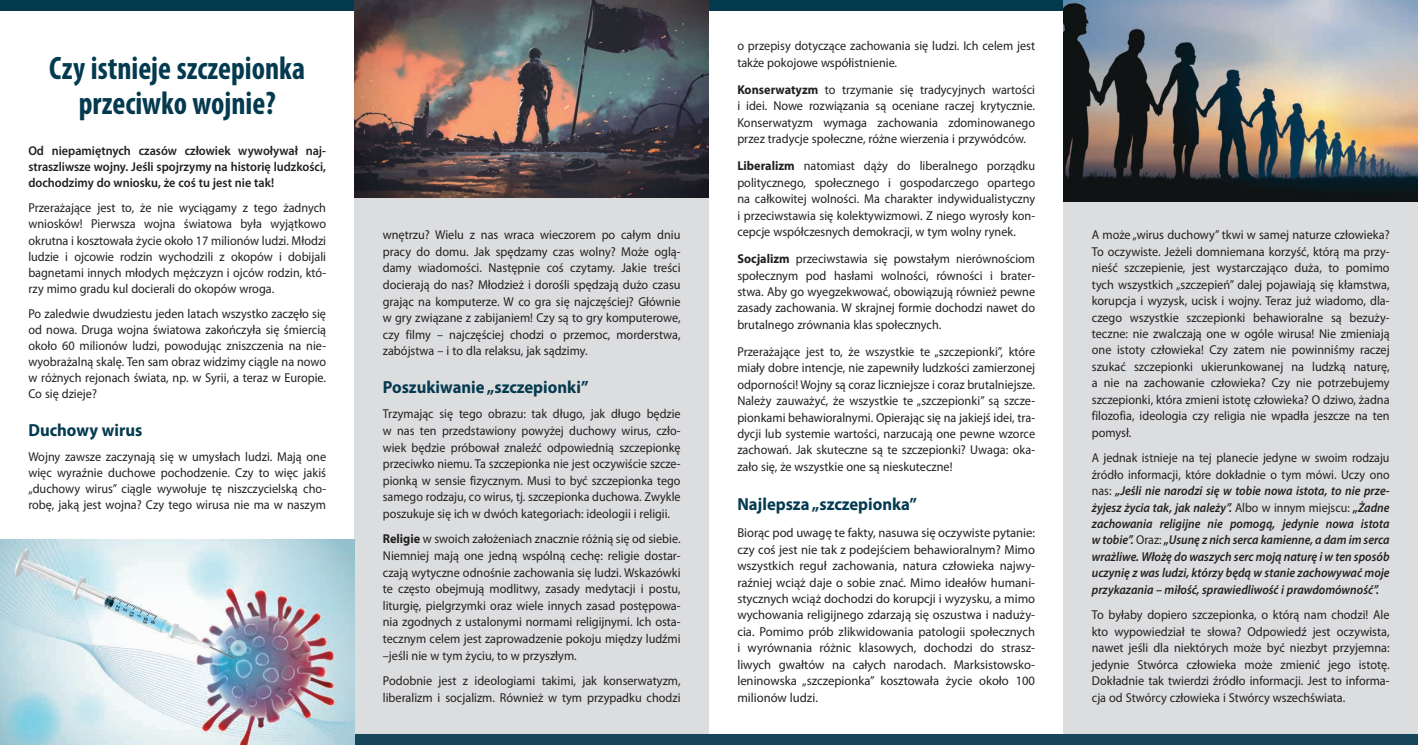
<style>
.page{position:relative;width:1418px;height:745px;background:#fff}
.page>*{position:absolute;margin:0;border:0;box-sizing:border-box;transform-origin:0 0}
.Überschrift_1{font:700 condensed 32.5px/35px "Myriad Pro";color:#043a4f;text-align:center;scale:.95 1}
.Überschrift_1-2{font:700 17.5px "Myriad Pro";color:#043a4f;scale:.95 1}
.t1{font:12.88px/16.4px "Myriad Pro";color:#231f20;text-align:justify;scale:.95 1}
.t2{font:12.88px/16.4px "Myriad Pro";color:#231f20;text-align:justify}
.t3{font:italic 600 12.88px/16.5px "Myriad Pro";color:#231f20;text-align:justify;scale:.93 1}
.t4{font:12.88px/16.6px "Myriad Pro";color:#231f20;text-align:justify;scale:.94 1}
.t5{font:600 12.88px/16.1px "Myriad Pro";color:#231f20;text-align:justify;scale:.95 1}
.s1{font-weight:700}
.s2{font-weight:400;font-style:normal}
</style>
<div class="page">
<div style="left:1063px;top:0;width:354px;height:744px;background:#dcdddf"></div>
<div style="left:354px;top:0;width:355px;height:744px;background:#dcdddf"></div>
<div style="left:0;top:733px;width:1417px;height:11px;background:#17455a"></div>
<div style="left:0;top:0;width:1417px;height:11px;background:#043a4f"></div>
<img style="left:354px;top:0;width:355px;height:197px">
<img style="left:1063px;top:0;width:354px;height:201px">
<img style="left:0;top:539px;width:354px;height:205px">
<p class="Überschrift_1" style="left:49px;top:49px;width:271px">Czy istnieje szczepionka przeciwko wojnie?</p>
<p class="t5" style="left:28px;top:142px;width:315px">Od niepamiętnych czasów człowiek wywoływał naj&shy;straszliwsze wojny. Jeśli spojrzymy na historię ludzkości, dochodzimy do wniosku, że coś tu jest nie tak!</p>
<p class="t1" style="left:28px;top:199px;width:315px">Przerażające jest to, że nie wyciągamy z tego żadnych wniosków! Pierwsza wojna światowa była wyjątkowo okrutna i kosztowała życie około 17 milionów ludzi. Młodzi ludzie i ojcowie rodzin wychodzili z okopów i dobijali bagnetami innych młodych mężczyzn i ojców rodzin, któ&shy;rzy mimo gradu kul docierali do okopów wroga.</p>
<p class="t1" style="left:28px;top:305px;width:315px">Po zaledwie dwudziestu jeden latach wszystko zaczęło się od nowa. Druga wojna światowa zakończyła się śmiercią około 60 milionów ludzi, powodując zniszczenia na nie&shy;wyobrażalną skalę. Ten sam obraz widzimy ciągle na nowo w różnych rejonach świata, np. w Syrii, a teraz w Europie.<br>Co się dzieje?</p>
<p class="Überschrift_1-2" style="left:28px;top:418px;width:121px">Duchowy wirus</p>
<p class="t1" style="left:28px;top:448px;width:315px">Wojny zawsze zaczynają się w umysłach ludzi. Mają one więc wyraźnie duchowe pochodzenie. Czy to więc jakiś „duchowy wirus” ciągle wywołuje tę niszczycielską cho&shy;robę, jaką jest wojna? Czy tego wirusa nie ma w naszym</p>
<p class="t1" style="left:383px;top:226px;width:315px">wnętrzu? Wielu z nas wraca wieczorem po całym dniu pracy do domu. Jak spędzamy czas wolny? Może oglą&shy;damy wiadomości. Następnie coś czytamy. Jakie treści docierają do nas? Młodzież i dorośli spędzają dużo czasu grając na komputerze. W co gra się najczęściej? Głównie w gry związane z zabijaniem! Czy są to gry komputerowe, czy filmy – najczęściej chodzi o przemoc, morderstwa, zabójstwa – i to dla relaksu, jak sądzimy.</p>
<p class="Überschrift_1-2" style="left:383px;top:375px;width:218px">Poszukiwanie „szczepionki”</p>
<p class="t4" style="left:383px;top:405px;width:318px">Trzymając się tego obrazu: tak długo, jak długo będzie w nas ten przedstawiony powyżej duchowy wirus, czło&shy;wiek będzie próbował znaleźć odpowiednią szczepionkę przeciwko niemu. Ta szczepionka nie jest oczywiście szcze&shy;pionką w sensie fizycznym. Musi to być szczepionka tego samego rodzaju, co wirus, tj. szczepionka duchowa. Zwykle poszukuje się ich w dwóch kategoriach: ideologii i religii.</p>
<p class="t1" style="left:383px;top:530px;width:315px"><span class="s1">Religie</span> w swoich założeniach znacznie różnią się od siebie.<br>Niemniej mają one jedną wspólną cechę: religie dostar&shy;czają wytyczne odnośnie zachowania się ludzi. Wskazówki te często obejmują modlitwy, zasady medytacji i postu, liturgię, pielgrzymki oraz wiele innych zasad postępowa&shy;nia zgodnych z ustalonymi normami religijnymi. Ich osta&shy;tecznym celem jest zaprowadzenie pokoju między ludźmi –jeśli nie w tym życiu, to w przyszłym.</p>
<p class="t1" style="left:383px;top:671px;width:315px">Podobnie jest z ideologiami takimi, jak konserwatyzm, liberalizm i socjalizm. Również w tym przypadku chodzi</p>
<p class="t1" style="left:737px;top:38px;width:315px">o przepisy dotyczące zachowania się ludzi. Ich celem jest także pokojowe współistnienie.</p>
<p class="t1" style="left:737px;top:81px;width:315px"><span class="s1">Konserwatyzm</span> to trzymanie się tradycyjnych wartości i idei. Nowe rozwiązania są oceniane raczej krytycznie.<br>Konserwatyzm wymaga zachowania zdominowanego przez tradycje społeczne, różne wierzenia i przywódców.</p>
<p class="t1" style="left:737px;top:157px;width:315px"><span class="s1">Liberalizm</span> natomiast dąży do liberalnego porządku politycznego, społecznego i gospodarczego opartego na całkowitej wolności. Ma charakter indywidualistyczny i przeciwstawia się kolektywizmowi. Z niego wyrosły kon&shy;cepcje współczesnych demokracji, w tym wolny rynek.</p>
<p class="t1" style="left:737px;top:250px;width:315px"><span class="s1">Socjalizm</span> przeciwstawia się powstałym nierównościom społecznym pod hasłami wolności, równości i brater&shy;stwa. Aby go wyegzekwować, obowiązują również pewne zasady zachowania. W skrajnej formie dochodzi nawet do brutalnego zrównania klas społecznych.</p>
<p class="t1" style="left:737px;top:343px;width:315px">Przerażające jest to, że wszystkie te „szczepionki”, które miały dobre intencje, nie zapewniły ludzkości zamierzonej odporności! Wojny są coraz liczniejsze i coraz brutalniejsze.<br>Należy zauważyć, że wszystkie te „szczepionki” są szcze&shy;pionkami behawioralnymi. Opierając się na jakiejś idei, tra&shy;dycji lub systemie wartości, narzucają one pewne wzorce zachowań. Jak skuteczne są te szczepionki? Uwaga: oka&shy;zało się, że wszystkie one są nieskuteczne!</p>
<p class="Überschrift_1-2" style="left:737px;top:492px;width:191px">Najlepsza „szczepionka”</p>
<p class="t2" style="left:737px;top:524px;width:299px">Biorąc pod uwagę te fakty, nasuwa się oczywiste pytanie: czy coś jest nie tak z podejściem behawioralnym? Mimo wszystkich reguł zachowania, natura człowieka najwy&shy;raźniej wciąż daje o sobie znać. Mimo ideałów humani&shy;stycznych wciąż dochodzi do korupcji i wyzysku, a mimo wychowania religijnego zdarzają się oszustwa i naduży&shy;cia. Pomimo prób zlikwidowania patologii społecznych i wyrównania różnic klasowych, dochodzi do strasz&shy;liwych gwałtów na całych narodach. Marksistowsko&shy;leninowska „szczepionka” kosztowała życie około 100 milionów ludzi.</p>
<p class="t1" style="left:1091px;top:226px;width:315px">A może „wirus duchowy” tkwi w samej naturze człowieka?<br>To oczywiste. Jeżeli domniemana korzyść, którą ma przy&shy;nieść szczepienie, jest wystarczająco duża, to pomimo tych wszystkich „szczepień” dalej pojawiają się kłamstwa, korupcja i wyzysk, ucisk i wojny. Teraz już wiadomo, dla&shy;czego wszystkie szczepionki behawioralne są bezuży&shy;teczne: nie zwalczają one w ogóle wirusa! Nie zmieniają one istoty człowieka! Czy zatem nie powinniśmy raczej szukać szczepionki ukierunkowanej na ludzką naturę, a nie na zachowanie człowieka? Czy nie potrzebujemy szczepionki, która zmieni istotę człowieka? O dziwo, żadna filozofia, ideologia czy religia nie wpadła jeszcze na ten pomysł.</p>
<p class="t3" style="left:1091px;top:449px;width:322px"><span class="s2">A jednak istnieje na tej planecie jedyne w swoim rodzaju źródło informacji, które dokładnie o tym mówi. Uczy ono nas:</span> „Jeśli nie narodzi się w tobie nowa istota, to nie prze&shy;żyjesz życia tak, jak należy”. <span class="s2">Albo w innym miejscu:</span> „Żadne zachowania religijne nie pomogą, jedynie nowa istota w tobie”. <span class="s2">Oraz:</span> „Usunę z nich serca kamienne, a dam im serca wrażliwe. Włożę do waszych serc moją naturę i w ten sposób uczynię z was ludzi, którzy będą w stanie zachowywać moje przykazania – miłość, sprawiedliwość i prawdomówność”.</p>
<p class="t1" style="left:1091px;top:606px;width:315px">To byłaby dopiero szczepionka, o którą nam chodzi! Ale kto wypowiedział te słowa? Odpowiedź jest oczywista, nawet jeśli dla niektórych może być niezbyt przyjemna: jedynie Stwórca człowieka może zmienić jego istotę.<br>Dokładnie tak twierdzi źródło informacji. Jest to informa&shy;cja od Stwórcy człowieka i Stwórcy wszechświata.</p>
</div>
